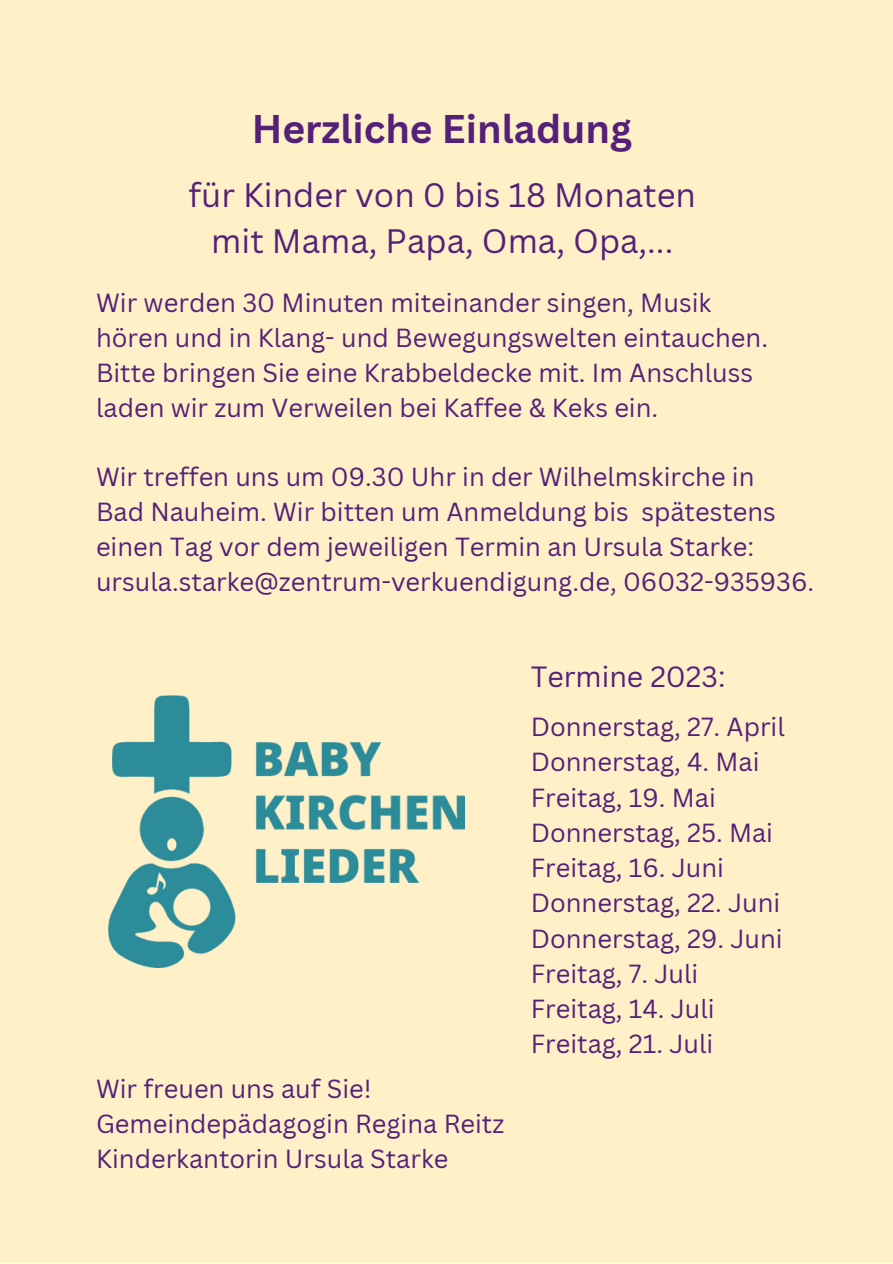
<style>
.page{position:relative;width:893px;height:1264px;background:#fff}
.page>*{position:absolute;margin:0;border:0;box-sizing:border-box;transform-origin:0 0}
.t1{font:700 39px "Canva Sans";color:#552178}
.t2{font:33px/45.9px "Canva Sans";color:#552178;text-align:center}
.t3{font:28.5px "Canva Sans";color:#552178}
.t4{font:25.65px "Canva Sans";color:#552178}
.t5{font:25.5px/35.2px "Canva Sans";color:#552178}
</style>
<div class="page">
<div style="left:0;top:0;width:892px;height:1262px;background:#fff0c8"></div>
<img style="left:108px;top:695px;width:356px;height:272px">
<h1 class="t1" style="left:252px;top:101px;width:381px">Herzliche Einladung</h1>
<p class="t2" style="left:188px;top:171px;width:509px">für Kinder von 0 bis 18 Monaten mit Mama, Papa, Oma, Opa,...</p>
<p class="t4" style="left:96px;top:285px;width:616px">Wir werden 30 Minuten miteinander singen, Musik</p>
<p class="t5" style="left:96px;top:320px;width:673px;line-height:34.8px">hören und in Klang- und Bewegungswelten eintauchen.<br>Bitte bringen Sie eine Krabbeldecke mit. Im Anschluss laden wir zum Verweilen bei Kaffee &amp; Keks ein.</p>
<p class="t5" style="left:96px;top:459px;width:719px;line-height:34.8px">Wir treffen uns um 09.30 Uhr in der Wilhelmskirche in<br>Bad Nauheim. Wir bitten um Anmeldung bis spätestens einen Tag vor dem jeweiligen Termin an Ursula Starke: ursula.starke@zentrum-verkuendigung.de, 06032-935936.</p>
<p class="t5" style="left:96px;top:1070px;width:410px;line-height:34.8px">Wir freuen uns auf Sie!<br>Gemeindepädagogin Regina Reitz<br>Kinderkantorin Ursula Starke</p>
<p class="t3" style="left:530px;top:657px;width:196px">Termine 2023:</p>
<p class="t5" style="left:530px;top:708px;width:255px">Donnerstag, 27. April<br>Donnerstag, 4. Mai<br>Freitag, 19. Mai<br>Donnerstag, 25. Mai<br>Freitag, 16. Juni<br>Donnerstag, 22. Juni<br>Donnerstag, 29. Juni<br>Freitag, 7. Juli<br>Freitag, 14. Juli<br>Freitag, 21. Juli</p>
</div>
